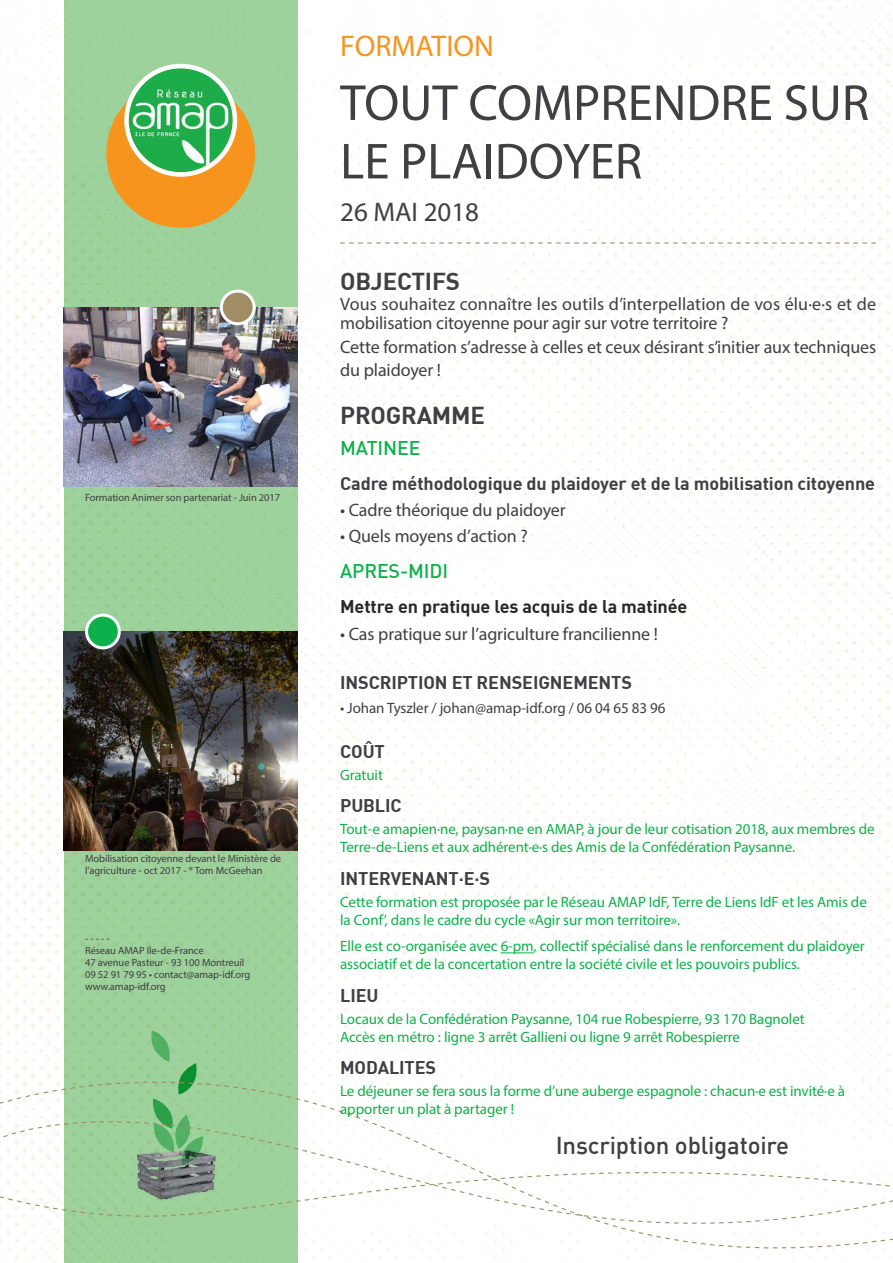
<style>
.page{position:relative;width:893px;height:1263px;background:#fff}
.page>*{position:absolute;margin:0;border:0;box-sizing:border-box;transform-origin:0 0}
.t1{font:51px/58.5px "Myriad Pro";color:#403f41}
.t2{font:30px "Myriad Pro";color:#f7941e}
.t3{font:27px "Myriad Pro";color:#403f41}
.t4{font:500 24px "DIN";letter-spacing:-.005em;color:#403f41}
.t5{font:700 24px "DIN";letter-spacing:-.005em;color:#403f41}
.t6{font:500 19.5px "DIN";letter-spacing:-.005em;color:#0db14b}
.t7{font:18px/19.5px "Myriad Pro";letter-spacing:-.005em;color:#403f41}
.t8{font:700 18px "DIN";letter-spacing:-.005em;color:#403f41}
.t9{font:700 18px "DIN";letter-spacing:-.005em;color:#292829}
.t10{font:15px/18px "Myriad Pro";letter-spacing:-.005em;color:#0db14b}
.t11{font:15px "Myriad Pro";letter-spacing:-.005em;color:#403f41}
.t12{font:10.5px/12px "Myriad Pro";letter-spacing:-.005em;color:#403f41}
</style>
<div class="page">
<img style="left:0;top:0;width:892px;height:1263px">
<div style="left:64px;top:0;width:234px;height:1263px;background:#9dd29c"></div>
<svg style="left:0;top:1081px;width:892px;height:156px"></svg>
<svg style="left:0;top:1192px;width:231px;height:25px"></svg>
<svg style="left:0;top:1030px;width:222px;height:101px"></svg>
<svg style="left:231px;top:1192px;width:662px;height:71px"></svg>
<svg style="left:0;top:1131px;width:892px;height:61px"></svg>
<div style="left:106px;top:79px;width:149px;height:149px;background:#f7941e;border-radius:50%"></div>
<img style="left:129px;top:68px;width:104px;height:104px;border-radius:52px">
<div style="left:124px;top:64px;width:113px;height:113px;border:5px solid #fff;border-radius:50%"></div>
<img style="left:64px;top:307px;width:234px;height:179px">
<div style="left:221px;top:291px;width:33px;height:33px;background:#a18d65;border-radius:50%"></div>
<div style="left:220px;top:290px;width:36px;height:35px;border:3px solid #fff;border-radius:50%"></div>
<img style="left:64px;top:631px;width:234px;height:219px">
<div style="left:87px;top:615px;width:32px;height:33px;background:#0db14b;border-radius:50%"></div>
<div style="left:85px;top:614px;width:36px;height:35px;border:3px solid #fff;border-radius:50%"></div>
<svg style="left:340px;top:242px;width:536px;height:2px"></svg>
<hr style="left:501px;top:952px;width:32px;height:1px;background:#0db14b">
<p class="t12" style="left:85px;top:491px;width:197px">Formation Animer son partenariat - Juin 2017</p>
<p class="t12" style="left:85px;top:852px;width:198px">Mobilisation citoyenne devant le Ministère de l’agriculture - oct 2017 - ® Tom McGeehan</p>
<p class="t12" style="left:85px;top:932px;width:167px">- - - - -<br>Réseau AMAP Ile-de-France<br>47 avenue Pasteur - 93 100 Montreuil<br>09 52 91 79 95 • contact@amap-idf.org www.amap-idf.org</p>
<h2 class="t2" style="left:340px;top:27px;width:155px">FORMATION</h2>
<h1 class="t1" style="left:340px;top:73px;width:531px">TOUT COMPRENDRE SUR<br>LE PLAIDOYER</h1>
<h3 class="t3" style="left:340px;top:195px;width:140px">26 MAI 2018</h3>
<h3 class="t5" style="left:340px;top:266px;width:121px">OBJECTIFS</h3>
<p class="t7" style="left:340px;top:294px;width:537px">Vous souhaitez connaître les outils d’interpellation de vos élu·e·s et de mobilisation citoyenne pour agir sur votre territoire ?</p>
<p class="t7" style="left:340px;top:336px;width:538px;line-height:22.5px">Cette formation s’adresse à celles et ceux désirant s’initier aux techniques du plaidoyer !</p>
<h3 class="t5" style="left:340px;top:400px;width:146px">PROGRAMME</h3>
<h3 class="t6" style="left:340px;top:435px;width:82px">MATINEE</h3>
<p class="t8" style="left:340px;top:472px;width:536px">Cadre méthodologique du plaidoyer et de la mobilisation citoyenne</p>
<p class="t7" style="left:340px;top:499px;width:227px">• Cadre théorique du plaidoyer</p>
<p class="t7" style="left:340px;top:526px;width:189px">• Quels moyens d’action ?</p>
<h3 class="t6" style="left:340px;top:558px;width:109px">APRES-MIDI</h3>
<p class="t9" style="left:340px;top:594px;width:349px">Mettre en pratique les acquis de la matinée</p>
<p class="t7" style="left:340px;top:623px;width:319px">• Cas pratique sur l’agriculture francilienne !</p>
<p class="t8" style="left:340px;top:671px;width:293px">INSCRIPTION ET RENSEIGNEMENTS</p>
<p class="t11" style="left:340px;top:699px;width:327px">• Johan Tyszler / johan@amap-idf.org / 06 04 65 83 96</p>
<p class="t8" style="left:340px;top:739px;width:46px">COÛT</p>
<p class="t10" style="left:340px;top:765px;width:44px">Gratuit</p>
<p class="t8" style="left:340px;top:794px;width:63px">PUBLIC</p>
<p class="t10" style="left:340px;top:820px;width:536px">Tout-e amapien·ne, paysan·ne en AMAP, à jour de leur cotisation 2018, aux membres de<br>Terre-de-Liens et aux adhérent·e·s des Amis de la Confédération Paysanne.</p>
<p class="t8" style="left:340px;top:866px;width:151px">INTERVENANT·E·S</p>
<p class="t10" style="left:340px;top:892px;width:528px">Cette formation est proposée par le Réseau AMAP IdF, Terre de Liens IdF et les Amis de la Conf’, dans le cadre du cycle «Agir sur mon territoire».</p>
<p class="t10" style="left:340px;top:937px;width:526px">Elle est co-organisée avec 6-pm, collectif spécialisé dans le renforcement du plaidoyer associatif et de la concertation entre la société civile et les pouvoirs publics.</p>
<p class="t8" style="left:340px;top:983px;width:40px">LIEU</p>
<p class="t10" style="left:340px;top:1010px;width:466px">Locaux de la Confédération Paysanne, 104 rue Robespierre, 93 170 Bagnolet<br>Accès en métro : ligne 3 arrêt Gallieni ou ligne 9 arrêt Robespierre</p>
<p class="t8" style="left:340px;top:1056px;width:97px">MODALITES</p>
<p class="t10" style="left:340px;top:1082px;width:506px">Le déjeuner se fera sous la forme d’une auberge espagnole : chacun·e est invité·e à apporter un plat à partager !</p>
<h3 class="t4" style="left:556px;top:1130px;width:235px">Inscription obligatoire</h3>
</div>
